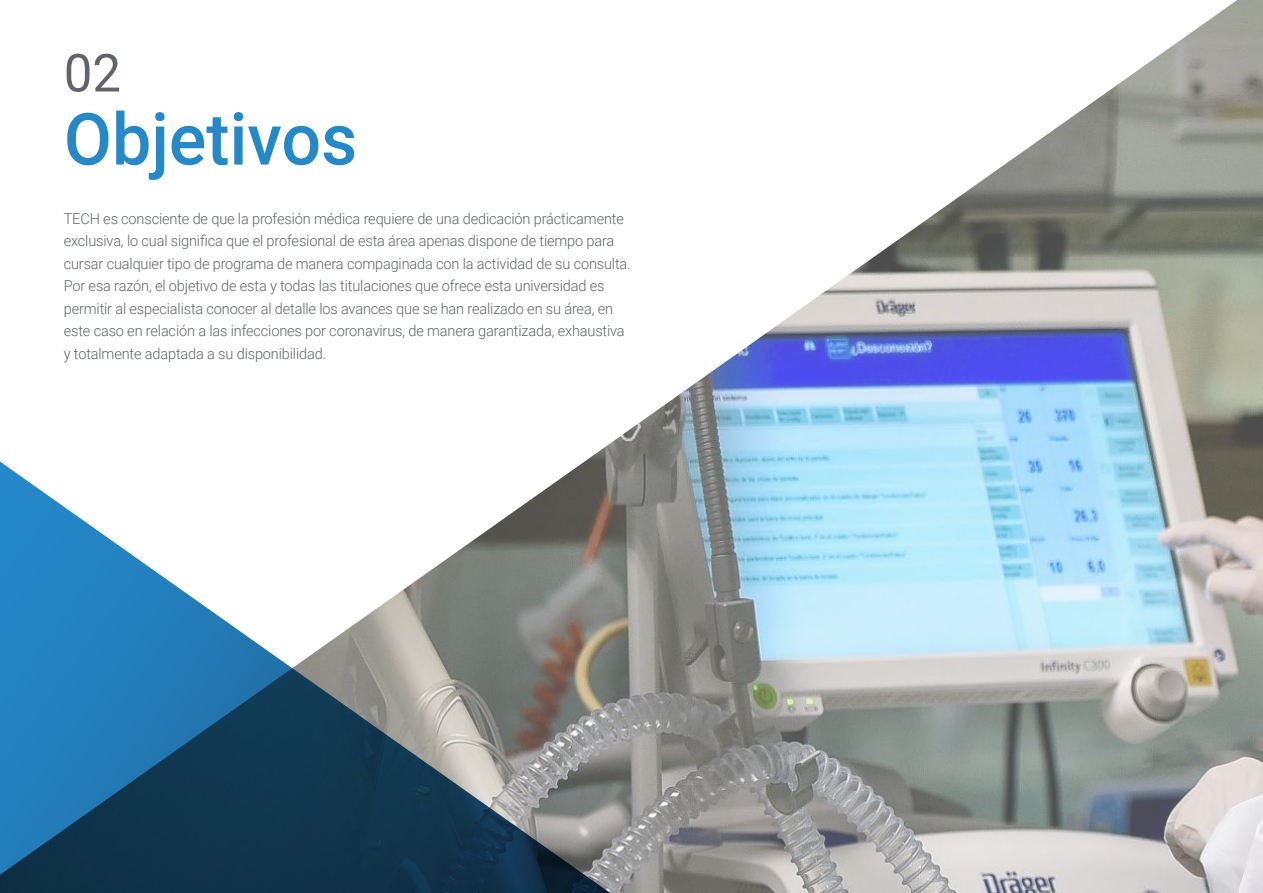
<style>
.page{position:relative;width:1263px;height:893px;background:#fff}
.page>*{position:absolute;margin:0;border:0;box-sizing:border-box;transform-origin:0 0}
.t1{font:500 72px "Roboto";color:#2488c9}
.t2{font:52.5px "Roboto";color:#61646a}
.t3{font:300 15px/22.5px "Roboto";letter-spacing:-.01em;color:#61646a}
</style>
<div class="page">
<img style="left:606px;top:0;width:657px;height:893px">
<svg style="left:0;top:446px;width:640px;height:447px"></svg>
<h2 class="t2" style="left:64px;top:36px;width:59px">02</h2>
<h1 class="t1" style="left:64px;top:89px;width:295px">Objetivos</h1>
<p class="t3" style="left:64px;top:207px;width:568px">TECH es consciente de que la profesión médica requiere de una dedicación prácticamente exclusiva, lo cual significa que el profesional de esta área apenas dispone de tiempo para cursar cualquier tipo de programa de manera compaginada con la actividad de su consulta.<br>Por esa razón, el objetivo de esta y todas las titulaciones que ofrece esta universidad es permitir al especialista conocer al detalle los avances que se han realizado en su área, en este caso en relación a las infecciones por coronavirus, de manera garantizada, exhaustiva y totalmente adaptada a su disponibilidad.</p>
</div>
